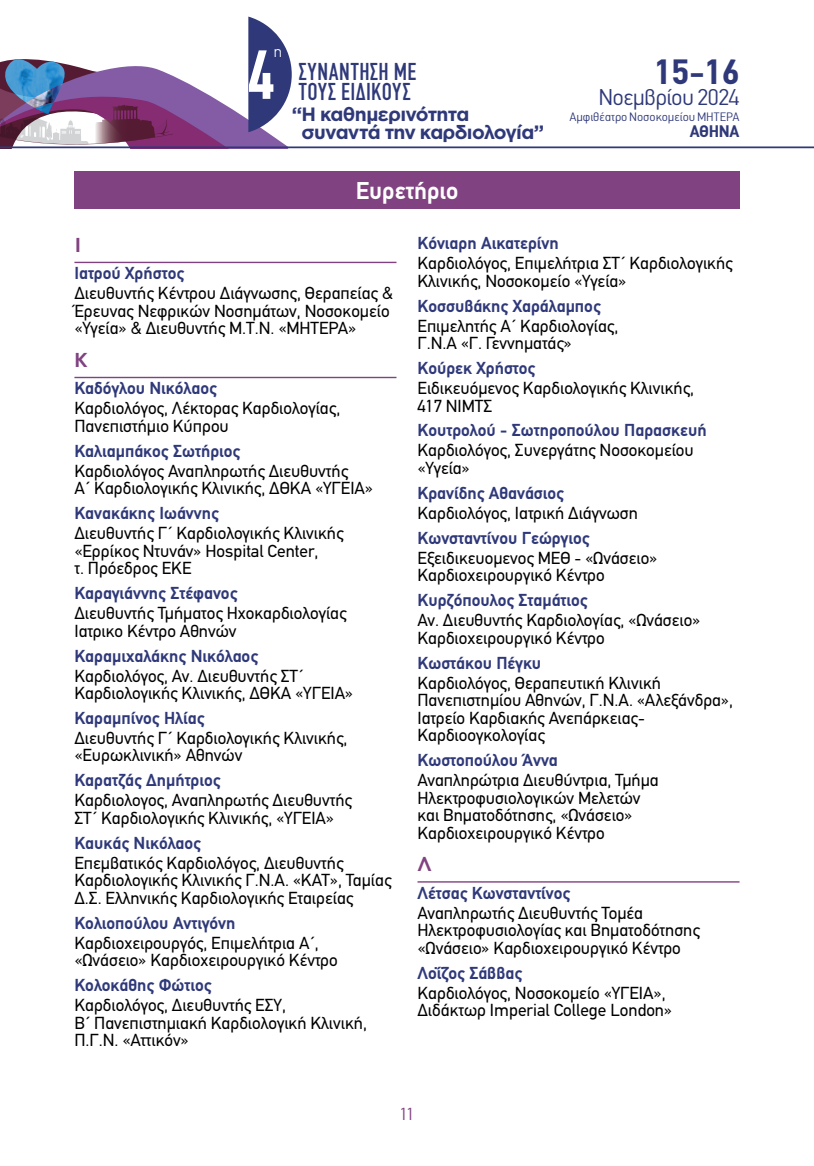
<style>
.page{position:relative;width:814px;height:1166px;background:#fff}
.page>*{position:absolute;margin:0;border:0;box-sizing:border-box;transform-origin:0 0}
.t1{font:700 69.65px "PF Din Text Compressed";color:#fff}
.t2{font:700 35.35px "PF Din Text Condensed";color:#2f3979;scale:1.14 1}
.t3{font:500 24.5px "PF Din Text Compressed";letter-spacing:.025em;color:#2f3979}
.t4{font:700 24.5px "PF Din Text";color:#fff}
.t5{font:300 condensed 22.93px "PF Din Text";letter-spacing:-.025em;color:#2f3979;scale:1.15 1}
.t6{font:700 21px "PF Diplomat Sans";color:#814281}
.t7{font:700 19.25px/17.5px "Gotham Greek";letter-spacing:-.035em;color:#2f3979}
.t8{font:17.5px/17.5px "PF Din Text";color:#000}
.t9{font:700 17.5px "PF Din Text";color:#2f3979}
.t10{font:300 condensed 17.5px "PF Din Text";color:#814281;scale:1.16 1}
.t11{font:700 16.8px "PF Din Text Condensed";letter-spacing:-.02em;color:#2f3979;scale:1.15 1}
.t12{font:300 15.92px "PF Din Text";color:#fff}
.t13{font:300 condensed 12.25px "PF Din Text";letter-spacing:-.005em;color:#2f3979;scale:1.16 1}
</style>
<div class="page">
<hr style="left:0;top:146px;width:814px;height:2px;background:#2f3979">
<svg style="left:0;top:17px;width:292px;height:130px"></svg>
<div style="left:74px;top:171px;width:665px;height:37px;background:#814281"></div>
<hr style="left:74px;top:262px;width:322px;height:1px;background:#814281">
<hr style="left:74px;top:377px;width:322px;height:1px;background:#814281">
<hr style="left:417px;top:881px;width:322px;height:1px;background:#814281">
<p class="t12" style="left:274px;top:42px;width:10px">η</p>
<h1 class="t1" style="left:248px;top:34px;width:28px">4</h1>
<h3 class="t3" style="left:299px;top:58px;width:119px">ΣΥΝΑΝΤΗΣΗ ΜΕ</h3>
<h3 class="t3" style="left:299px;top:77px;width:113px">ΤΟΥΣ ΕΙΔΙΚΟΥΣ</h3>
<p class="t7" style="left:301px;top:105px;width:244px;text-indent:-10px">“H καθημερινότητα συναντά την καρδιολογία”</p>
<h3 class="t4" style="left:356px;top:176px;width:104px">Ευρετήριο</h3>
<h2 class="t2" style="left:654px;top:51px;width:76px">15-16</h2>
<h3 class="t5" style="left:598px;top:84px;width:124px">Νοεμβρίου 2024</h3>
<p class="t13" style="left:569px;top:110px;width:148px">Αμφιθέατρο Νοσοκομείου ΜΗΤΕΡΑ</p>
<p class="t11" style="left:689px;top:122px;width:45px">ΑΘΗΝΑ</p>
<p class="t6" style="left:74px;top:233px;width:9px">Ι</p>
<p class="t9" style="left:74px;top:263px;width:111px">Ιατρού Χρήστος</p>
<p class="t8" style="left:74px;top:285px;width:320px">Διευθυντής Κέντρου Διάγνωσης, Θεραπείας &amp;<br>Έρευνας Νεφρικών Νοσημάτων, Νοσοκομείο «Υγεία» &amp; Διευθυντής Μ.Τ.Ν. «ΜΗΤΕΡΑ»</p>
<p class="t6" style="left:74px;top:348px;width:14px">Κ</p>
<p class="t9" style="left:74px;top:378px;width:144px">Καδόγλου Νικόλαος</p>
<p class="t8" style="left:74px;top:400px;width:267px">Καρδιολόγος, Λέκτορας Καρδιολογίας,<br>Πανεπιστήμιο Κύπρου</p>
<p class="t9" style="left:74px;top:440px;width:167px">Καλιαμπάκος Σωτήριος</p>
<p class="t8" style="left:74px;top:462px;width:300px">Καρδιολόγος Αναπληρωτής Διευθυντής<br>Α΄ Καρδιολογικής Κλινικής, ΔΘΚΑ «ΥΓΕΊΑ»</p>
<p class="t9" style="left:74px;top:503px;width:146px">Κανακάκης Ιωάννης</p>
<p class="t8" style="left:74px;top:524px;width:271px">Διευθυντής Γ΄ Καρδιολογικής Κλινικής «Ερρίκος Ντυνάν» Hospital Center,<br>τ. Πρόεδρος ΕΚΕ</p>
<p class="t9" style="left:74px;top:583px;width:164px">Καραγιάννης Στέφανος</p>
<p class="t8" style="left:74px;top:604px;width:274px">Διευθυντής Τμήματος Ηχοκαρδιολογίας<br>Ιατρικο Κέντρο Αθηνών</p>
<p class="t9" style="left:74px;top:645px;width:185px">Καραμιχαλάκης Νικόλαος</p>
<p class="t8" style="left:74px;top:667px;width:280px">Καρδιολόγος, Αν. Διευθυντής ΣΤ΄<br>Καρδιολογικής Κλινικής, ΔΘΚΑ «ΥΓΕΙΑ»</p>
<p class="t9" style="left:74px;top:708px;width:132px">Καραμπίνος Ηλίας</p>
<p class="t8" style="left:74px;top:729px;width:274px">Διευθυντής Γ΄ Καρδιολογικής Κλινικής, «Ευρωκλινική» Αθηνών</p>
<p class="t9" style="left:74px;top:770px;width:148px">Καρατζάς Δημήτριος</p>
<p class="t8" style="left:74px;top:792px;width:279px">Καρδιολογος, Αναπληρωτής Διευθυντής<br>ΣΤ΄ Καρδιολογικής Κλινικής, «ΥΓΕΙΑ»</p>
<p class="t9" style="left:74px;top:832px;width:128px">Καυκάς Νικόλαος</p>
<p class="t8" style="left:74px;top:854px;width:318px">Επεμβατικός Καρδιολόγος, Διευθυντής<br>Καρδιολογικής Κλινικής Γ.Ν.Α. «ΚΑΤ», Ταμίας<br>Δ.Σ. Ελληνικής Καρδιολογικής Εταιρείας</p>
<p class="t9" style="left:74px;top:912px;width:162px">Κολιοπούλου Αντιγόνη</p>
<p class="t8" style="left:74px;top:934px;width:265px">Καρδιοχειρουργός, Επιμελήτρια Α΄, «Ωνάσειο» Καρδιοχειρουργικό Κέντρο</p>
<p class="t9" style="left:74px;top:975px;width:139px">Κολοκάθης Φώτιος</p>
<p class="t8" style="left:74px;top:996px;width:294px">Καρδιολόγος, Διευθυντής ΕΣΥ,<br>Β΄ Πανεπιστημιακή Καρδιολογική Κλινική,<br>Π.Γ.Ν. «Αττικόν»</p>
<p class="t9" style="left:417px;top:233px;width:143px">Κόνιαρη Αικατερίνη</p>
<p class="t8" style="left:417px;top:254px;width:317px">Καρδιολόγος, Επιμελήτρια ΣΤ΄ Καρδιολογικής<br>Κλινικής, Νοσοκομείο «Υγεία»</p>
<p class="t9" style="left:417px;top:295px;width:185px">Κοσσυβάκης Χαράλαμπος</p>
<p class="t8" style="left:417px;top:317px;width:202px">Επιμελητής Α΄ Καρδιολογίας,<br>Γ.Ν.Α «Γ. Γεννηματάς»</p>
<p class="t9" style="left:417px;top:358px;width:119px">Κούρεκ Χρήστος</p>
<p class="t8" style="left:417px;top:379px;width:278px">Ειδικευόμενος Καρδιολογικής Κλινικής,<br>417 ΝΙΜΤΣ</p>
<p class="t9" style="left:417px;top:420px;width:291px">Κουτρολού - Σωτηροπούλου Παρασκευή</p>
<p class="t8" style="left:417px;top:442px;width:278px">Καρδιολόγος, Συνεργάτης Νοσοκομείου «Υγεία»</p>
<p class="t9" style="left:417px;top:483px;width:148px">Κρανίδης Αθανάσιος</p>
<p class="t8" style="left:417px;top:504px;width:222px">Καρδιολόγος, Ιατρική Διάγνωση</p>
<p class="t9" style="left:417px;top:528px;width:173px">Κωνσταντίνου Γεώργιος</p>
<p class="t8" style="left:417px;top:549px;width:241px">Εξειδικευομενος ΜΕΘ - «Ωνάσειο»<br>Καρδιοχειρουργικό Κέντρο</p>
<p class="t9" style="left:417px;top:590px;width:172px">Κυρζόπουλος Σταμάτιος</p>
<p class="t8" style="left:417px;top:612px;width:284px">Αν. Διευθυντής Καρδιολογίας, «Ωνάσειο»<br>Καρδιοχειρουργικό Κέντρο</p>
<p class="t9" style="left:417px;top:652px;width:125px">Κωστάκου Πέγκυ</p>
<p class="t8" style="left:417px;top:674px;width:317px">Καρδιολόγος, Θεραπευτική Κλινική Πανεπιστημίου Αθηνών, Γ.Ν.Α. «Αλεξάνδρα», Ιατρείο Καρδιακής Ανεπάρκειας-Καρδιοογκολογίας</p>
<p class="t9" style="left:417px;top:750px;width:142px">Κωστοπούλου Άννα</p>
<p class="t8" style="left:417px;top:771px;width:243px">Αναπληρώτρια Διευθύντρια, Τμήμα<br>Ηλεκτροφυσιολογικών Μελετών και Βηματοδότησης, «Ωνάσειο»<br>Καρδιοχειρουργικό Κέντρο</p>
<p class="t6" style="left:417px;top:853px;width:16px">Λ</p>
<p class="t9" style="left:417px;top:882px;width:154px">Λέτσας Κωνσταντίνος</p>
<p class="t8" style="left:417px;top:904px;width:284px">Αναπληρωτής Διευθυντής Τομέα<br>Ηλεκτροφυσιολογίας και Βηματοδότησης «Ωνάσειο» Καρδιοχειρουργικό Κέντρο</p>
<p class="t9" style="left:417px;top:962px;width:106px">Λοΐζος Σάββας</p>
<p class="t8" style="left:417px;top:984px;width:256px">Καρδιολόγος, Νοσοκομείο «ΥΓΕΙΑ»,<br>Διδάκτωρ Imperial College London»</p>
<p class="t10" style="left:399px;top:1103px;width:14px">11</p>
</div>
